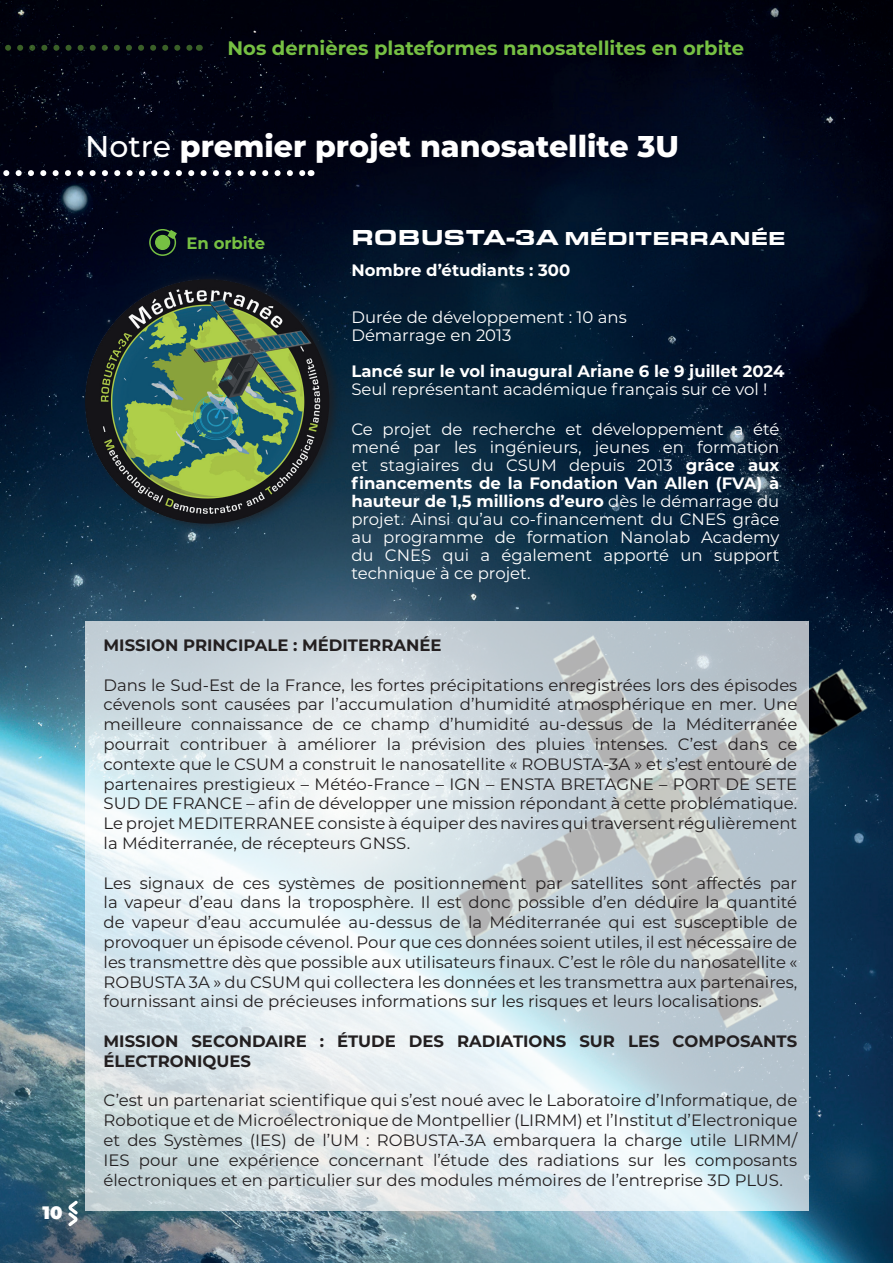
<style>
.page{position:relative;width:893px;height:1263px;background:#fff}
.page>*{position:absolute;margin:0;border:0;box-sizing:border-box;transform-origin:0 0}
.t1{font:800 30px "Montserrat";color:#fff}
.t2{font:700 19.5px "Montserrat";color:#76c043}
.t3{font:900 19.5px "Eurostile Ext";color:#fff}
.t4{font:900 18px "Montserrat";color:#fff}
.t5{font:16.5px/19.8px "Montserrat";color:#231f20;text-align:justify}
.t6{font:16.5px/18px "Montserrat";color:#fff}
.t7{font:700 16.5px/19.8px "Montserrat";color:#231f20}
.t8{font:700 16.5px "Montserrat";color:#fff}
.t9{font:700 16.5px "Montserrat";color:#76c043}
.s1{font-weight:500}
.s2{font-size:22.5px}
.s3{font-weight:700}
</style>
<div class="page">
<img style="left:0;top:0;width:893px;height:1263px">
<svg style="left:68px;top:1201px;width:10px;height:25px"></svg>
<div style="left:81px;top:271px;width:262px;height:262px;background:#231f20;opacity:.75"></div>
<img style="left:85px;top:279px;width:244px;height:245px;border-radius:122px">
<svg style="left:0;top:170px;width:304px;height:6px"></svg>
<div style="left:156px;top:236px;width:13px;height:13px;background:#76c043;border-radius:50%"></div>
<div style="left:155px;top:235px;width:15px;height:15px;border:2px solid #76c043;border-radius:50%"></div>
<div style="left:149px;top:229px;width:27px;height:27px;border:2px solid #76c043;border-radius:50%"></div>
<svg style="left:166px;top:229px;width:12px;height:11px"></svg>
<svg style="left:85px;top:621px;width:724px;height:589px;background:#d2dde1"></svg>
<svg style="left:0;top:45px;width:193px;height:6px"></svg>
<p class="t2" style="left:227px;top:34px;width:518px">Nos dernières plateformes nanosatellites en orbite</p>
<p class="t4" style="left:43px;top:1199px;width:21px">10</p>
<h1 class="t1" style="left:85px;top:124px;width:595px"><span class="s1">Notre</span> premier projet nanosatellite 3U</h1>
<p class="t9" style="left:187px;top:231px;width:80px">En orbite</p>
<p class="t3" style="left:351px;top:224px;width:436px"><span class="s2">ROBUSTA-3A</span> MÉDITERRANÉE</p>
<p class="t8" style="left:351px;top:258px;width:220px">Nombre d’étudiants : 300</p>
<p class="t6" style="left:351px;top:308px;width:277px">Durée de développement : 10 ans<br>Démarrage en 2013</p>
<p class="t8" style="left:351px;top:359px;width:435px">Lancé sur le vol inaugural Ariane 6 le 9 juillet 2024</p>
<p class="t6" style="left:351px;top:380px;width:418px">Seul représentant académique français sur ce vol !</p>
<p class="t6" style="left:351px;top:420px;width:430px;text-align:justify">Ce projet de recherche et développement a été mené par les ingénieurs, jeunes en formation et stagiaires du CSUM depuis 2013 <span class="s3">grâce aux financements de la Fondation Van Allen (FVA) à hauteur de 1,5 millions d’euro</span> dès le démarrage du projet. Ainsi qu’au co-fi nancement du CNES grâce au programme de formation Nanolab Academy du CNES qui a également apporté un support technique à ce projet.</p>
<p class="t7" style="left:104px;top:634px;width:340px">MISSION PRINCIPALE : MÉDITERRANÉE</p>
<p class="t5" style="left:104px;top:674px;width:695px">Dans le Sud-Est de la France, les fortes précipitations enregistrées lors des épisodes cévenols sont causées par l’accumulation d’humidité atmosphérique en mer. Une meilleure connaissance de ce champ d’humidité au-dessus de la Méditerranée pourrait contribuer à améliorer la prévision des pluies intenses. C’est dans ce contexte que le CSUM a construit le nanosatellite « ROBUSTA-3A » et s’est entouré de partenaires prestigieux – Météo-France – IGN – ENSTA BRETAGNE – PORT DE SETE SUD DE FRANCE – afi n de développer une mission répondant à cette problématique.<br>Le projet MEDITERRANEE consiste à équiper des navires qui traversent régulièrement la Méditerranée, de récepteurs GNSS.</p>
<p class="t5" style="left:104px;top:872px;width:695px">Les signaux de ces systèmes de positionnement par satellites sont affectés par la vapeur d’eau dans la troposphère. Il est donc possible d’en déduire la quantité de vapeur d’eau accumulée au-dessus de la Méditerranée qui est susceptible de provoquer un épisode cévenol. Pour que ces données soient utiles, il est nécessaire de les transmettre dès que possible aux utilisateurs fi naux. C’est le rôle du nanosatellite « ROBUSTA 3A » du CSUM qui collectera les données et les transmettra aux partenaires, fournissant ainsi de précieuses informations sur les risques et leurs localisations.</p>
<p class="t7" style="left:104px;top:1030px;width:695px">MISSION SECONDAIRE : ÉTUDE DES RADIATIONS SUR LES COMPOSANTS<br>ÉLECTRONIQUES</p>
<p class="t5" style="left:104px;top:1090px;width:695px">C’est un partenariat scientifique qui s’est noué avec le Laboratoire d’Informatique, de Robotique et de Microélectronique de Montpellier (LIRMM) et l’Institut d’Electronique et des Systèmes (IES) de l’UM : ROBUSTA-3A embarquera la charge utile LIRMM/ IES pour une expérience concernant l’étude des radiations sur les composants électroniques et en particulier sur des modules mémoires de l’entreprise 3D PLUS.</p>
</div>
